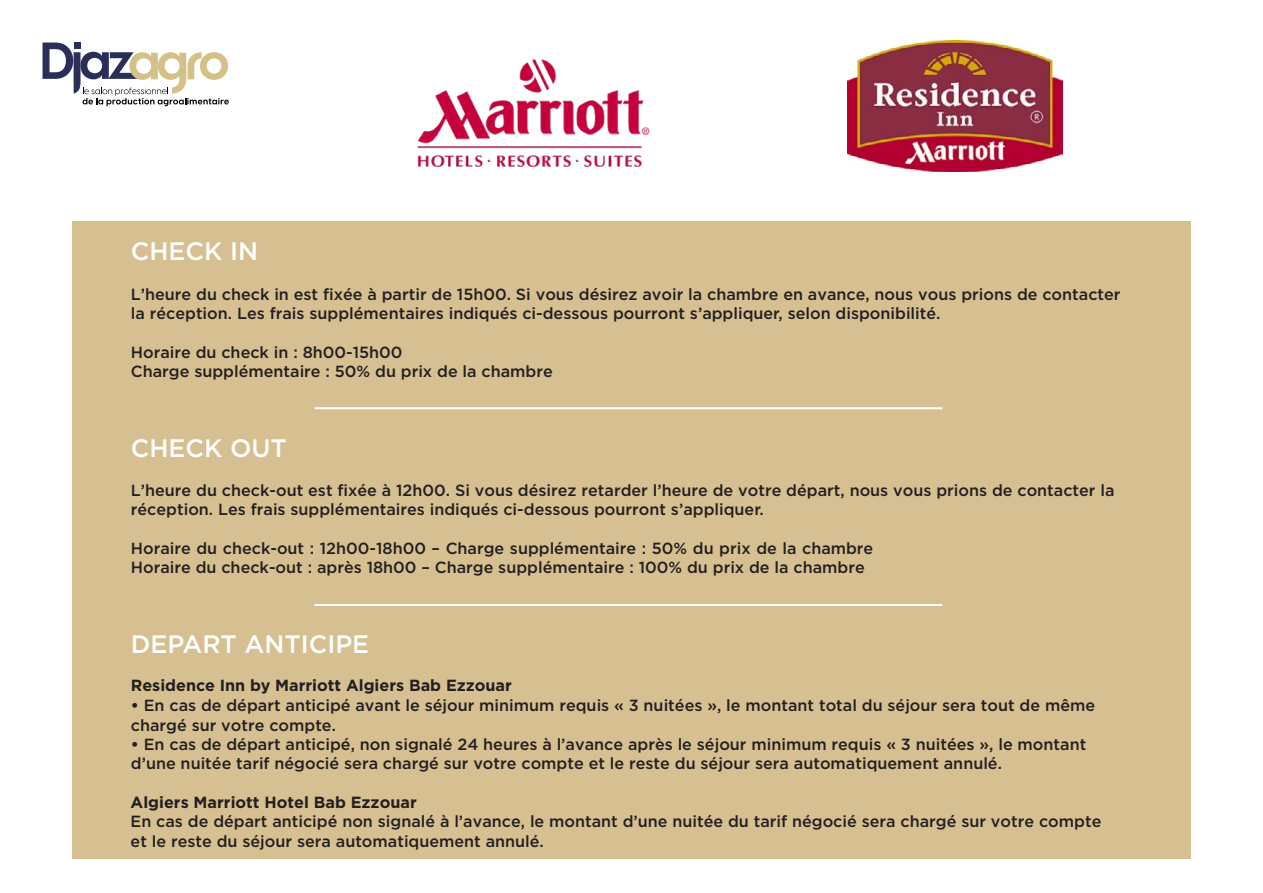
<style>
.page{position:relative;width:1263px;height:893px;background:#fff}
.page>*{position:absolute;margin:0;border:0;box-sizing:border-box;transform-origin:0 0}
.t1{font:500 25.2px "Gotham";color:#fff}
.t2{font:500 16.2px/19.4px "Gotham";color:#231f20}
.t3{font:700 16.2px "Gotham";color:#231f20}
.s1{font-weight:700}
</style>
<div class="page">
<svg style="left:43px;top:43px;width:186px;height:63px"></svg>
<img style="left:417px;top:59px;width:233px;height:108px">
<img style="left:848px;top:41px;width:214px;height:131px">
<div style="left:72px;top:222px;width:1119px;height:637px;background:#d6bf91"></div>
<hr style="left:315px;top:604px;width:627px;height:2px;background:#fff">
<hr style="left:315px;top:407px;width:627px;height:2px;background:#fff">
<p class="t1" style="left:131px;top:235px;width:129px">CHECK IN</p>
<p class="t2" style="left:131px;top:284px;width:991px">L’heure du check in est fixée à partir de 15h00. Si vous désirez avoir la chambre en avance, nous vous prions de contacter la réception. Les frais supplémentaires indiqués ci-dessous pourront s’appliquer, selon disponibilité.</p>
<p class="t2" style="left:131px;top:342px;width:423px">Horaire du check in : 8h00-15h00<br>Charge supplémentaire : 50% du prix de la chambre</p>
<p class="t1" style="left:131px;top:431px;width:157px">CHECK OUT</p>
<p class="t2" style="left:131px;top:480px;width:985px">L’heure du check-out est fixée à 12h00. Si vous désirez retarder l’heure de votre départ, nous vous prions de contacter la réception. Les frais supplémentaires indiqués ci-dessous pourront s’appliquer.</p>
<p class="t2" style="left:131px;top:538px;width:744px">Horaire du check-out : 12h00-18h00 – Charge supplémentaire : 50% du prix de la chambre<br>Horaire du check-out : après 18h00 – Charge supplémentaire : 100% du prix de la chambre</p>
<p class="t1" style="left:131px;top:627px;width:240px">DEPART ANTICIPE</p>
<p class="t3" style="left:131px;top:675px;width:382px">Residence Inn by Marriott Algiers Bab Ezzouar</p>
<p class="t2" style="left:131px;top:695px;width:966px"><span class="s1">•</span> En cas de départ anticipé avant le séjour minimum requis « 3 nuitées », le montant total du séjour sera tout de même chargé sur votre compte.</p>
<p class="t2" style="left:131px;top:734px;width:957px"><span class="s1">•</span> En cas de départ anticipé, non signalé 24 heures à l’avance après le séjour minimum requis « 3 nuitées », le montant d’une nuitée tarif négocié sera chargé sur votre compte et le reste du séjour sera automatiquement annulé.</p>
<p class="t2" style="left:131px;top:792px;width:972px"><span class="s1">Algiers Marriott Hotel Bab Ezzouar<br></span>En cas de départ anticipé non signalé à l’avance, le montant d’une nuitée du tarif négocié sera chargé sur votre compte et le reste du séjour sera automatiquement annulé.</p>
</div>
